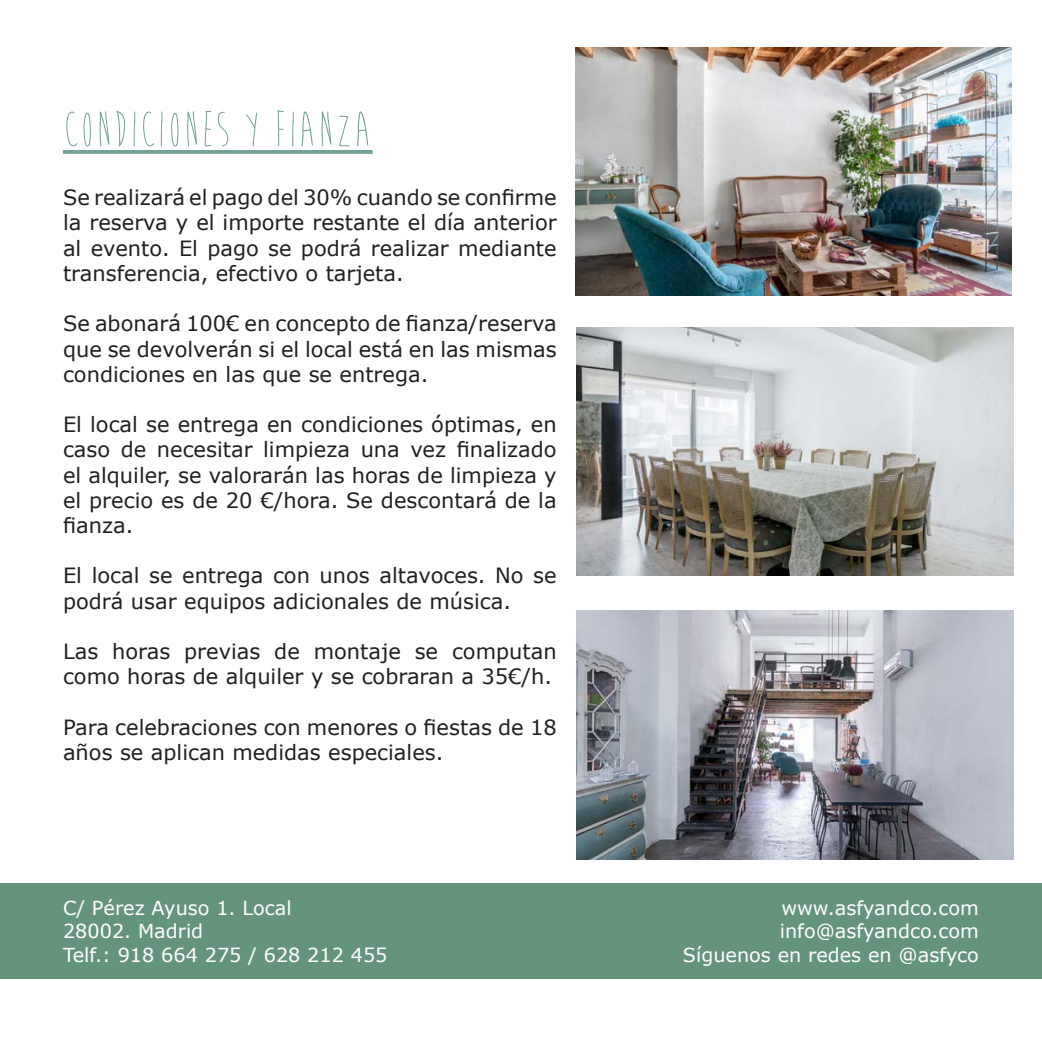
<style>
.page{position:relative;width:1042px;height:1042px;background:#fff}
.page>*{position:absolute;margin:0;border:0;box-sizing:border-box;transform-origin:0 0}
.t1{font:52.5px "Brain Flower";color:#74a291}
.t2{font:21px/25.2px "Verdana";color:#231f20;text-align:justify}
.t3{font:19.25px/23.1px "Verdana";color:#fff}
</style>
<div class="page">
<div style="left:1px;top:883px;width:1041px;height:96px;background:#65947d"></div>
<img style="left:576px;top:611px;width:437px;height:248px">
<img style="left:577px;top:327px;width:436px;height:248px">
<img style="left:575px;top:47px;width:437px;height:248px">
<svg style="left:63px;top:150px;width:310px;height:4px"></svg>
<p class="t1" style="left:63px;top:102px;width:311px">CONDICIONES Y FIANZA</p>
<p class="t2" style="left:63px;top:185px;width:495px">Se realizará el pago del 30% cuando se confirme la reserva y el importe restante el día anterior al evento. El pago se podrá realizar mediante transferencia, efectivo o tarjeta.</p>
<p class="t2" style="left:63px;top:311px;width:495px">Se abonará 100€ en concepto de fianza/reserva que se devolverán si el local está en las mismas condiciones en las que se entrega.</p>
<p class="t2" style="left:63px;top:412px;width:495px">El local se entrega en condiciones óptimas, en caso de necesitar limpieza una vez finalizado el alquiler, se valorarán las horas de limpieza y el precio es de 20 €/hora. Se descontará de la fianza.</p>
<p class="t2" style="left:63px;top:563px;width:495px">El local se entrega con unos altavoces. No se podrá usar equipos adicionales de música.</p>
<p class="t2" style="left:63px;top:639px;width:495px">Las horas previas de montaje se computan como horas de alquiler y se cobraran a 35€/h.</p>
<p class="t2" style="left:63px;top:715px;width:495px">Para celebraciones con menores o fiestas de 18 años se aplican medidas especiales.</p>
<p class="t3" style="left:63px;top:897px;width:326px">C/ Pérez Ayuso 1. Local<br>28002. Madrid<br>Telf.: 918 664 275 / 628 212 455</p>
<p class="t3" style="left:683px;top:897px;width:297px;text-align:right">www.asfyandco.com info@asfyandco.com<br>Síguenos en redes en @asfyco</p>
</div>
